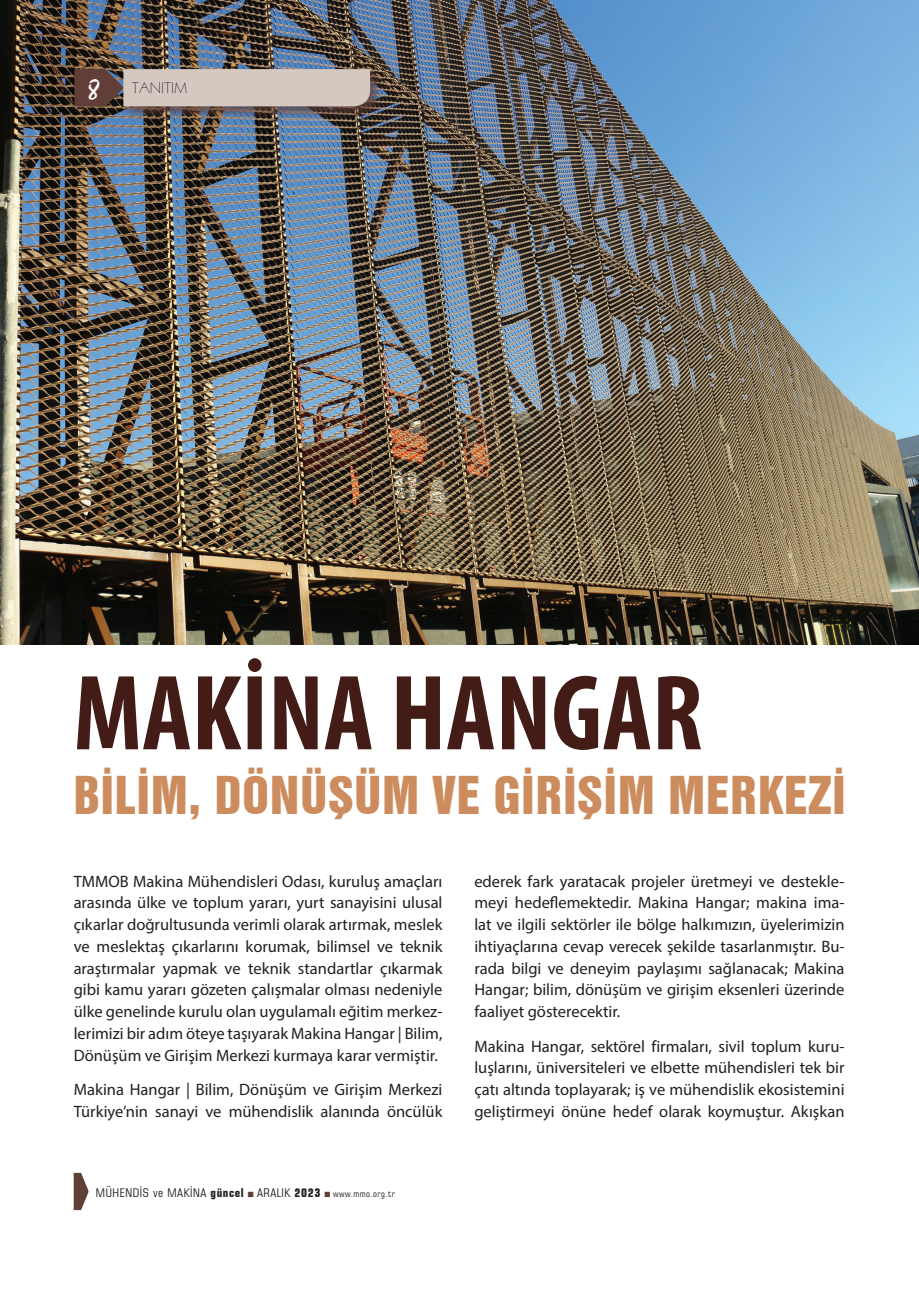
<style>
.page{position:relative;width:919px;height:1289px;background:#fff}
.page>*{position:absolute;margin:0;border:0;box-sizing:border-box;transform-origin:0 0}
.t1{font:700 condensed 108px "Myriad Pro";color:#431c18}
.t2{font:47.85px "Swiss 921 BT Regular A";letter-spacing:.025em;color:#cd8c5d}
.t3{font:16.5px/21.8px "Myriad Pro";color:#231f20;text-align:justify}
.t4{font:15px "Geometric 231 BT Light C";color:#231f20}
.t5{font:condensed 12px "Square 721 BT";letter-spacing:.05em;color:#231f20}
.s1{font-family:"TR Mystical Plain";font-size:27px;color:#fff}
.s2{font-weight:700}
.s3{font-size:9px}
</style>
<div class="page">
<img style="left:0;top:0;width:918px;height:644px">
<div style="left:121px;top:67px;width:263px;height:53px;background:#613f38;opacity:.75"></div>
<svg style="left:74px;top:69px;width:296px;height:37px;background:#bfb0a9"></svg>
<svg style="left:74px;top:1172px;width:14px;height:37px"></svg>
<p class="t4" style="left:88px;top:79px;width:101px"><span class="s1">8</span> TANITIM</p>
<h1 class="t1" style="left:73px;top:645px;width:630px">MAKİNA HANGAR</h1>
<h2 class="t2" style="left:74px;top:763px;width:773px">BİLİM, DÖNÜŞÜM VE GİRİŞİM MERKEZİ</h2>
<p class="t3" style="left:74px;top:869px;width:370px">TMMOB Makina Mühendisleri Odası, kuruluş amaçları arasında ülke ve toplum yararı, yurt sanayisini ulusal çıkarlar doğrultusunda verimli olarak artırmak, meslek ve meslektaş çıkarlarını korumak, bilimsel ve teknik araştırmalar yapmak ve teknik standartlar çıkarmak gibi kamu yararı gözeten çalışmalar olması nedeniyle ülke genelinde kurulu olan uygulamalı eğitim merkez&shy;lerimizi bir adım öteye taşıyarak Makina Hangar | Bilim, Dönüşüm ve Girişim Merkezi kurmaya karar vermiştir.</p>
<p class="t3" style="left:74px;top:1078px;width:370px">Makina Hangar | Bilim, Dönüşüm ve Girişim Merkezi<br>Türkiye’nin sanayi ve mühendislik alanında öncülük</p>
<p class="t5" style="left:96px;top:1185px;width:300px">MÜHENDİS ve MAKİNA <span class="s2">güncel</span> ARALIK <span class="s2">2023</span> <span class="s3">www.mmo.org.tr</span></p>
<p class="t3" style="left:474px;top:869px;width:371px">ederek fark yaratacak projeler üretmeyi ve destekle&shy;meyi hedeflemektedir. Makina Hangar; makina ima&shy;lat ve ilgili sektörler ile bölge halkımızın, üyelerimizin ihtiyaçlarına cevap verecek şekilde tasarlanmıştır. Bu&shy;rada bilgi ve deneyim paylaşımı sağlanacak; Makina Hangar; bilim, dönüşüm ve girişim eksenleri üzerinde faaliyet gösterecektir.</p>
<p class="t3" style="left:474px;top:1034px;width:371px">Makina Hangar, sektörel firmaları, sivil toplum kuru&shy;luşlarını, üniversiteleri ve elbette mühendisleri tek bir çatı altında toplayarak; iş ve mühendislik ekosistemini geliştirmeyi önüne hedef olarak koymuştur. Akışkan</p>
</div>
